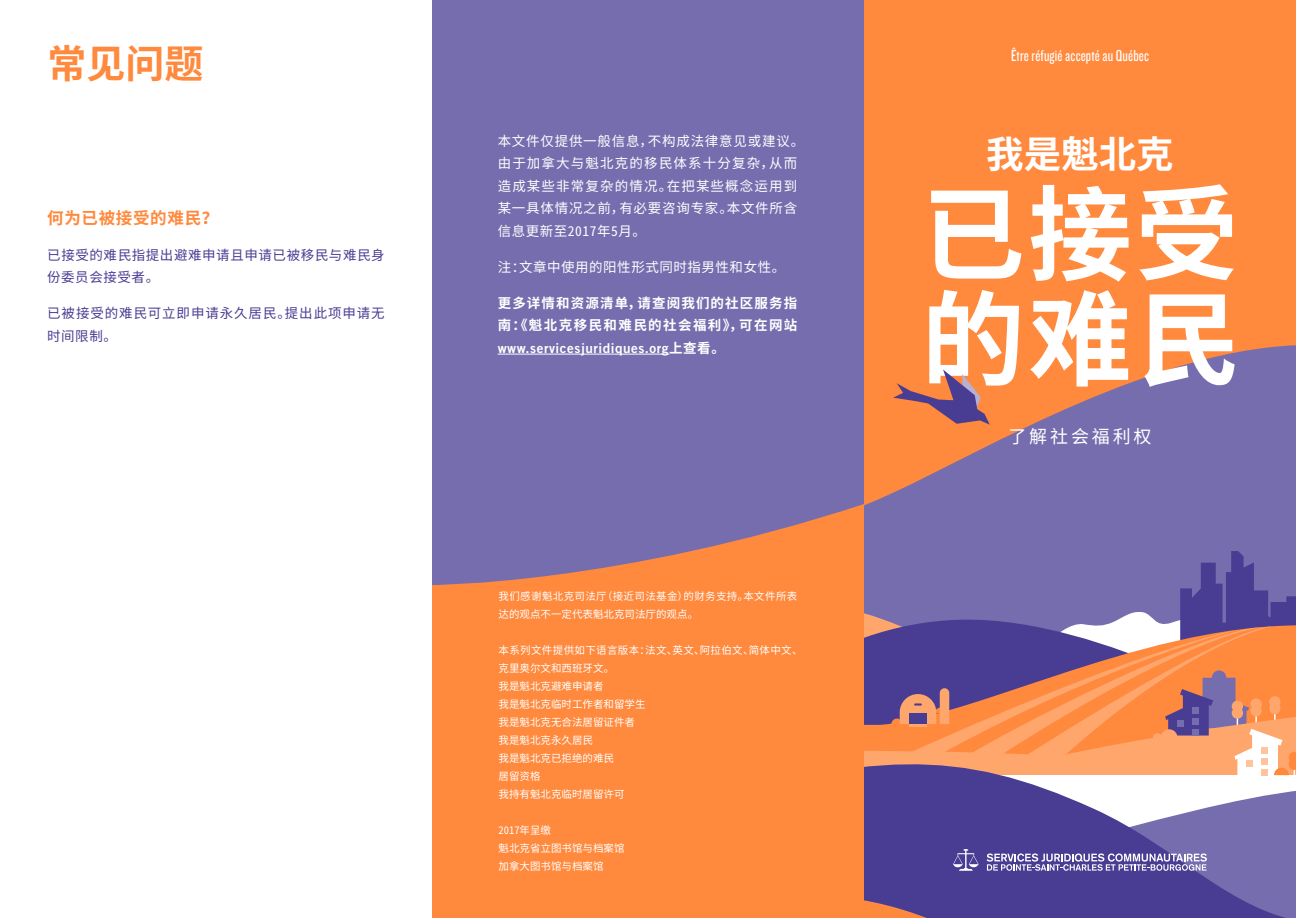
<style>
.page{position:relative;width:1296px;height:918px;background:#fff}
.page>*{position:absolute;margin:0;border:0;box-sizing:border-box;transform-origin:0 0}
.msotitle3{font:700 103.5px/105px "Source Han Sans HWSC";letter-spacing:.03em;color:#fff}
.t1{font:700 39px "Source Han Sans HWSC";color:#ff893d}
.msotitle3-2{font:700 37.5px "Source Han Sans HWSC";color:#fff}
.msotitle3-3{font:18px "Source Han Sans HWSC";letter-spacing:.16em;color:#fff}
.Text{font:16.5px "Knockout SAQ28 Junior Featherwt";letter-spacing:.01em;color:#fff}
.Text-2{font:700 16.5px "Source Han Sans HWSC";letter-spacing:.04em;color:#ff893d}
.credits_1{font:13.5px/22.5px "Source Han Sans HWSC";letter-spacing:.055em;color:#fff}
.t2{font:700 13.5px/22.5px "Source Han Sans HWSC";letter-spacing:.085em;color:#fff;text-align:justify}
.Text-3{font:13.5px/22.5px "Source Han Sans HWSC";letter-spacing:.045em;color:#483d93}
.Text-4{font:13.5px/22.5px "Source Han Sans HWSC";letter-spacing:.065em;color:#483d93}
.credits_1-2{font:10.5px "Source Han Sans HWSC";color:#fff}
.credits_1-3{font:10.5px/18px "Source Han Sans HWSC";letter-spacing:.035em;color:#fff}
.s1{font-family:"Trade Gothic Bold Two";font-weight:400}
</style>
<div class="page">
<div style="left:432px;top:0;width:461px;height:918px;background:#766dae"></div>
<svg style="left:432px;top:504px;width:432px;height:414px;fill:#ff893d"></svg>
<div style="left:864px;top:0;width:432px;height:918px;background:#ff893d"></div>
<svg style="left:864px;top:345px;width:432px;height:206px;fill:#766dae"></svg>
<svg style="left:864px;top:551px;width:432px;height:195px"></svg>
<svg style="left:864px;top:746px;width:432px;height:172px"></svg>
<hr style="left:498px;top:354px;width:171px;height:1px;background:#fff">
<svg style="left:864px;top:847px;width:343px;height:71px"></svg>
<svg style="left:893px;top:370px;width:97px;height:55px"></svg>
<p class="t1" style="left:47px;top:42px;width:157px">常见问题</p>
<p class="Text-2" style="left:47px;top:208px;width:172px">何为已被接受的难民？</p>
<p class="Text-3" style="left:47px;top:244px;width:339px">已接受的难民指提出避难申请且申请已被移民与难民身份委员会接受者。</p>
<p class="Text-4" style="left:47px;top:302px;width:339px">已被接受的难民可立即申请永久居民。提出此项申请无时间限制。</p>
<p class="credits_1" style="left:498px;top:130px;width:308px">本文件仅提供一般信息，不构成法律意见或建议。由于加拿大与魁北克的移民体系十分复杂，从而造成某些非常复杂的情况。在把某些概念运用到某一具体情况之前，有必要咨询专家。本文件所含信息更新至2017年5月。</p>
<p class="credits_1" style="left:498px;top:256px;width:289px">注：文章中使用的阳性形式同时指男性和女性。</p>
<p class="t2" style="left:498px;top:292px;width:301px">更多详情和资源清单，请查阅我们的社区服务指南：《魁北克移民和难民的社会福利》，可在网站<span class="s1">www.servicesjuridiques.org</span>上查看。</p>
<p class="credits_1-3" style="left:499px;top:588px;width:300px">我们感谢魁北克司法厅（接近司法基金）的财务支持。本文件所表达的观点不一定代表魁北克司法厅的观点。</p>
<p class="credits_1-3" style="left:499px;top:642px;width:305px">本系列文件提供如下语言版本：法文、英文、阿拉伯文、简体中文、克里奥尔文和西班牙文。</p>
<p class="credits_1-2" style="left:499px;top:681px;width:106px">我是魁北克避难申请者</p>
<p class="credits_1-2" style="left:499px;top:699px;width:148px">我是魁北克临时工作者和留学生</p>
<p class="credits_1-2" style="left:499px;top:717px;width:138px">我是魁北克无合法居留证件者</p>
<p class="credits_1-2" style="left:499px;top:735px;width:96px">我是魁北克永久居民</p>
<p class="credits_1-2" style="left:499px;top:753px;width:117px">我是魁北克已拒绝的难民</p>
<p class="credits_1-2" style="left:499px;top:771px;width:43px">居留资格</p>
<p class="credits_1-2" style="left:499px;top:789px;width:127px">我持有魁北克临时居留许可</p>
<p class="credits_1-2" style="left:499px;top:825px;width:54px">2017年呈缴</p>
<p class="credits_1-2" style="left:499px;top:843px;width:127px">魁北克省立图书馆与档案馆</p>
<p class="credits_1-2" style="left:499px;top:861px;width:106px">加拿大图书馆与档案馆</p>
<p class="Text" style="left:1011px;top:47px;width:139px">Être réfugié accepté au Québec</p>
<p class="msotitle3-2" style="left:986px;top:133px;width:189px">我是魁北克</p>
<p class="msotitle3" style="left:921px;top:184px;width:319px">已接受的难民</p>
<p class="msotitle3-3" style="left:1008px;top:427px;width:145px">了解社会福利权</p>
</div>
